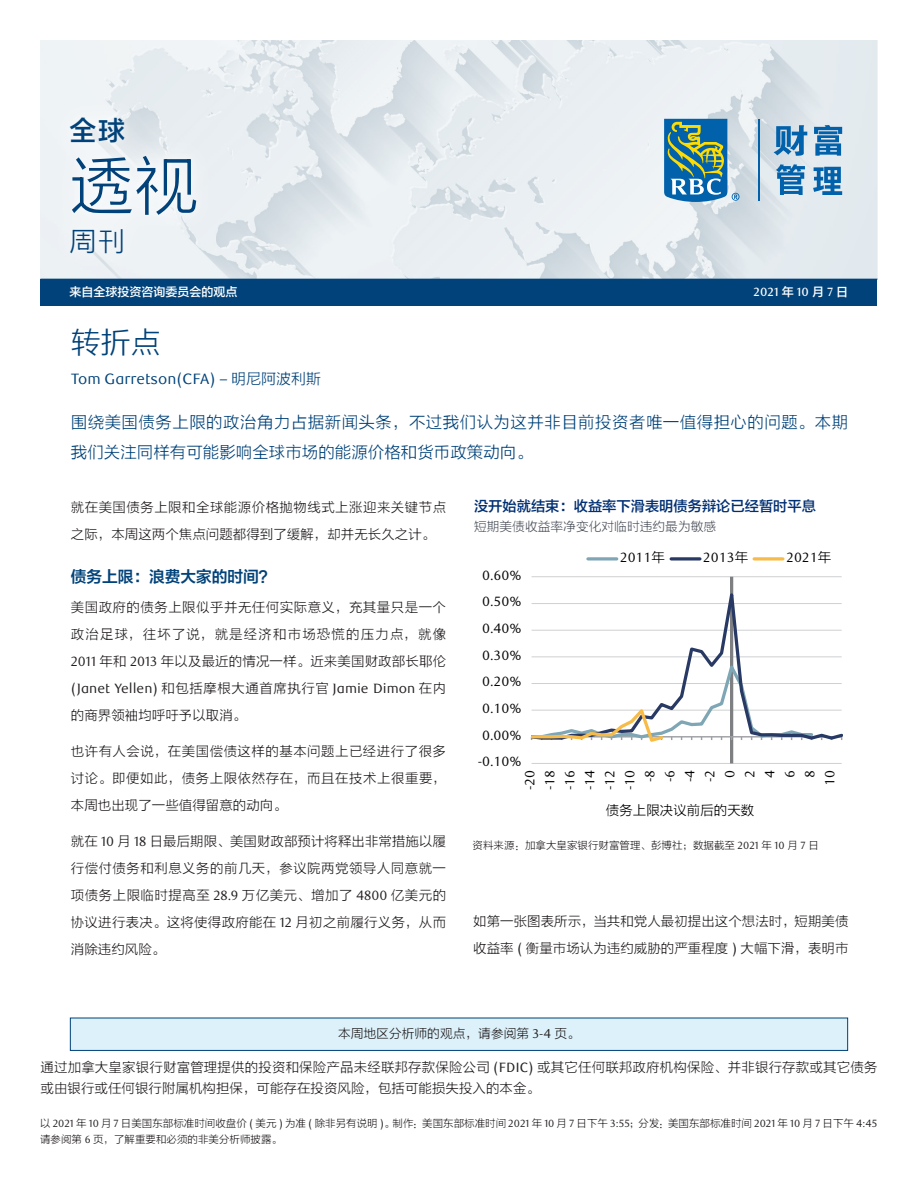
<style>
.page{position:relative;width:918px;height:1188px;background:#fff}
.page>*{position:absolute;margin:0;border:0;box-sizing:border-box;transform-origin:0 0}
.t1{font:64.5px "FZLTXHK";color:#004279}
.t2{font:30px "FZLTXHK";color:#004279}
.t3{font:27px "FZLTZHK GBK1 0";color:#004279}
.t4{font:27px "FZLTXHK";color:#004279}
.t5{font:16.5px/30px "FZLTXHK";letter-spacing:.025em;color:#004279}
.t6{font:15.75px "FZLTZCHK GBK1 0";letter-spacing:-.005em;color:#004279}
.t7{font:15px "RBC Text";color:#004279}
.t8{font:14.25px "FZLTZHK GBK1 0";color:#002f73}
.t9{font:13.5px/27px "FZLTXHK";letter-spacing:.01em;color:#231f20;text-align:justify}
.t10{font:13.5px/20px "RBC Text Tabular";color:#030303;text-align:right}
.t11{font:13.5px/27px "FZLTXHK";letter-spacing:.03em;color:#231f20}
.t12{font:13.5px "RBC Text";color:#231f20}
.t13{font:13.5px "FZLTXHK";color:#030303}
.t14{font:12.75px "FZLTXHK";color:#231f20}
.t15{font:12.75px "FZLTXHK";color:#4e535c}
.t16{font:12px "FZLTZHK GBK1 0";color:#fff}
.t17{font:500 12px "RBC Text";color:#fff}
.t18{font:10.5px/16.5px "FZLTXHK";color:#231f20}
.s1{font-family:"FZLTZHK GBK1 0";font-weight:400}
.s2{font-family:"FZLTXHK"}
.s3{font-family:"RBC Text"}
.s4{font-family:"RBC Text Cond"}
</style>
<div class="page">
<div style="left:70px;top:1018px;width:778px;height:32px;background:#dcf1fa"></div>
<div style="left:70px;top:1018px;width:778px;height:33px;border:1px solid #004279"></div>
<img style="left:40px;top:40px;width:838px;height:239px">
<div style="left:40px;top:279px;width:838px;height:27px;background:#004279"></div>
<div style="left:46px;top:92px;width:176px;height:186px;background:#ecf1f3"></div>
<div style="left:62px;top:108px;width:143px;height:155px;background:#fff;opacity:.75"></div>
<svg style="left:664px;top:119px;width:76px;height:83px;background:#5d93a0"></svg>
<hr style="left:758px;top:119px;width:2px;height:82px;background:#0161aa">
<svg style="left:774px;top:125px;width:33px;height:31px"></svg>
<svg style="left:814px;top:125px;width:28px;height:31px"></svg>
<svg style="left:776px;top:164px;width:29px;height:31px"></svg>
<svg style="left:813px;top:167px;width:29px;height:28px"></svg>
<hr style="left:532px;top:763px;width:310px;height:1px;background:#cfd0d1">
<hr style="left:532px;top:576px;width:310px;height:1px;background:#cfd0d1">
<hr style="left:730px;top:577px;width:3px;height:186px;background:#7d7f82">
<svg style="left:532px;top:577px;width:311px;height:163px"></svg>
<svg style="left:531px;top:658px;width:284px;height:86px"></svg>
<svg style="left:588px;top:557px;width:29px;height:4px"></svg>
<svg style="left:671px;top:557px;width:29px;height:4px"></svg>
<svg style="left:754px;top:557px;width:29px;height:4px"></svg>
<h3 class="t3" style="left:70px;top:115px;width:57px">全球</h3>
<h1 class="t1" style="left:70px;top:151px;width:130px">透视</h1>
<h3 class="t4" style="left:70px;top:226px;width:57px">周刊</h3>
<p class="t16" style="left:70px;top:285px;width:170px">来自全球投资咨询委员会的观点</p>
<p class="t17" style="left:754px;top:285px;width:96px">2021<span class="s1">年</span>10<span class="s1">月</span>7<span class="s1">日</span></p>
<h2 class="t2" style="left:71px;top:326px;width:92px">转折点</h2>
<p class="t7" style="left:71px;top:370px;width:252px">Tom Garretson(CFA) – <span class="s2">明尼阿波利斯</span></p>
<p class="t5" style="left:71px;top:407px;width:779px">围绕美国债务上限的政治角力占据新闻头条，不过我们认为这并非目前投资者唯一值得担心的问题。本期我们关注同样有可能影响全球市场的能源价格和货币政策动向。</p>
<p class="t11" style="left:71px;top:494px;width:377px">就在美国债务上限和全球能源价格抛物线式上涨迎来关键节点之际，本周这两个焦点问题都得到了缓解，却并无长久之计。</p>
<p class="t6" style="left:71px;top:568px;width:205px">债务上限：浪费大家的时间？</p>
<p class="t9" style="left:71px;top:594px;width:377px">美国政府的债务上限似乎并无任何实际意义，充其量只是一个政治足球，往坏了说，就是经济和市场恐慌的压力点，就像<span class="s3">2011</span> 年和 <span class="s3">2013</span> 年以及最近的情况一样。近来美国财政部长耶伦</p>
<p class="t12" style="left:71px;top:680px;width:377px">(Janet Yellen) <span class="s2">和包括摩根大通首席执行官</span> Jamie Dimon <span class="s2">在内</span></p>
<p class="t9" style="left:71px;top:702px;width:177px">的商界领袖均呼吁予以取消。</p>
<p class="t9" style="left:71px;top:738px;width:377px">也许有人会说，在美国偿债这样的基本问题上已经进行了很多讨论。即便如此，债务上限依然存在，而且在技术上很重要，本周也出现了一些值得留意的动向。</p>
<p class="t9" style="left:71px;top:828px;width:377px">就在 <span class="s3">10</span> 月 <span class="s3">18</span> 日最后期限、美国财政部预计将释出非常措施以履行偿付债务和利息义务的前几天，参议院两党领导人同意就一项债务上限临时提高至 <span class="s3">28.9</span> 万亿美元、增加了 <span class="s3">4800</span> 亿美元的协议进行表决。这将使得政府能在 <span class="s3">12</span> 月初之前履行义务，从而消除违约风险。</p>
<p class="t8" style="left:474px;top:498px;width:343px">没开始就结束：收益率下滑表明债务辩论已经暂时平息</p>
<p class="t15" style="left:474px;top:519px;width:244px">短期美债收益率净变化对临时违约最为敏感</p>
<p class="t10" style="left:482px;top:565px;width:41px">0.60%</p>
<p class="t10" style="left:482px;top:592px;width:41px">0.50%</p>
<p class="t10" style="left:482px;top:619px;width:41px">0.40%</p>
<p class="t10" style="left:482px;top:645px;width:41px">0.30%</p>
<p class="t10" style="left:482px;top:672px;width:41px">0.20%</p>
<p class="t10" style="left:482px;top:699px;width:41px">0.10%</p>
<p class="t10" style="left:482px;top:725px;width:41px">0.00%</p>
<p class="t10" style="left:478px;top:752px;width:45px">-0.10%</p>
<p class="t10" style="left:620px;top:547px;width:47px">2011<span class="s2">年</span></p>
<p class="t10" style="left:703px;top:547px;width:47px">2013<span class="s2">年</span></p>
<p class="t10" style="left:786px;top:547px;width:47px">2021<span class="s2">年</span></p>
<p class="t10" style="left:520px;top:790px;width:22px;rotate:-90deg">-20 -18 -16 -14 -12 -10 -8 -6 -4 -2<br>0<br>2<br>4<br>6<br>8<br>10</p>
<p class="t13" style="left:606px;top:803px;width:150px">债务上限决议前后的天数</p>
<p class="t18" style="left:472px;top:838px;width:348px">资料来源：加拿大皇家银行财富管理、彭博社；数据截至 <span class="s4">2021</span> 年 <span class="s4">10</span> 月 <span class="s4">7</span> 日</p>
<p class="t9" style="left:473px;top:908px;width:377px">如第一张图表所示，当共和党人最初提出这个想法时，短期美债收益率 <span class="s3">(</span> 衡量市场认为违约威胁的严重程度 <span class="s3">)</span> 大幅下滑，表明市</p>
<p class="t14" style="left:338px;top:1026px;width:243px">本周地区分析师的观点，请参阅第 <span class="s3">3-4</span> 页。</p>
<p class="t9" style="left:40px;top:1058px;width:839px;line-height:21px">通过加拿大皇家银行财富管理提供的投资和保险产品未经联邦存款保险公司 <span class="s4">(FDIC)</span> 或其它任何联邦政府机构保险、并非银行存款或其它债务或由银行或任何银行附属机构担保，可能存在投资风险，包括可能损失投入的本金。</p>
<p class="t18" style="left:40px;top:1115px;width:839px">以 <span class="s4">2021</span> 年 <span class="s4">10</span> 月 <span class="s4">7</span> 日美国东部标准时间收盘价 <span class="s4">(</span> 美元 <span class="s4">)</span> 为准 <span class="s4">(</span> 除非另有说明 <span class="s4">)</span>。制作：美国东部标准时间 <span class="s4">2021</span> 年 <span class="s4">10</span> 月 <span class="s4">7</span> 日下午 <span class="s4">3:55</span>；分发：美国东部标准时间 <span class="s4">2021</span> 年 <span class="s4">10</span> 月 <span class="s4">7</span> 日下午 <span class="s4">4:45</span>请参阅第 <span class="s4">6</span> 页，了解重要和必须的非美分析师披露。</p>
</div>
